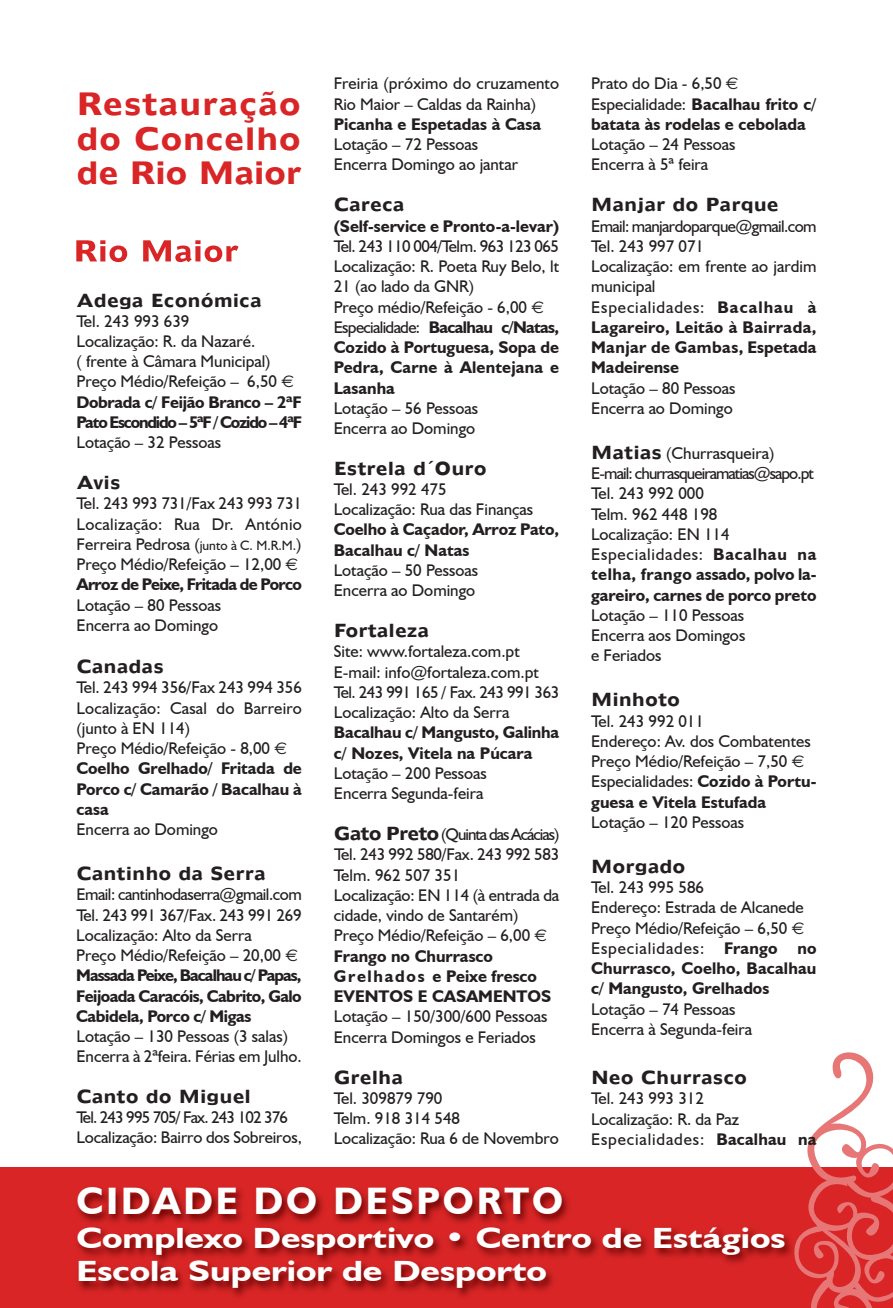
<style>
.page{position:relative;width:893px;height:1308px;background:#fff}
.page>*{position:absolute;margin:0;border:0;box-sizing:border-box;transform-origin:0 0}
.t1{font:700 38.25px "Humanist 521 BT";letter-spacing:.075em;color:#fff}
.t2{font:700 29.25px/33.5px "Humanist 521 BT";color:#fff;scale:1.25 1}
.t3{font:28.8px/34.6px "Humanist 970 BT Bold C";letter-spacing:.01em;color:#d92526;text-align:justify}
.t4{font:16.88px/20.2px "Humanist 521 BT";color:#231f20}
.t5{font:700 16.88px/20.2px "Humanist 521 BT";color:#231f20}
.t6{font:16.88px "Humanist 970 BT Bold C";color:#231f20}
.s1{font-family:"Euro Sans"}
.s2{font-weight:700}
.s3{font-size:13.5px}
.s4{font-family:"Humanist 970 BT Bold C"}
.s5{font-weight:400}
.s6{font-family:"Euro Sans";font-weight:400}
</style>
<div class="page">
<div style="left:0;top:1167px;width:893px;height:140px;background:#d92526"></div>
<svg style="left:76px;top:240px;width:163px;height:23px"></svg>
<img style="left:77px;top:1188px;width:715px;height:109px">
<svg style="left:794px;top:1052px;width:99px;height:255px"></svg>
<h3 class="t3" style="left:77px;top:88px;width:227px">Restauração do Concelho de Rio Maior</h3>
<p class="t6" style="left:77px;top:293px;width:187px">Adega Económica</p>
<p class="t4" style="left:77px;top:310px;width:227px">Tel. 243 993 639<br>Localização: R. da Nazaré.<br>( frente à Câmara Municipal)<br>Preço Médio/Refeição – 6,50 <span class="s1">€<br></span><span class="s2">Dobrada c/ Feijão Branco – 2ªF<br>Pato Escondido – 5ªF / Cozido – 4ªF</span></p>
<p class="t4" style="left:77px;top:432px;width:146px">Lotação – 32 Pessoas</p>
<p class="t6" style="left:77px;top:476px;width:45px">Avis</p>
<p class="t4" style="left:77px;top:493px;width:227px">Tel. 243 993 731/Fax 243 993 731<br>Localização: Rua Dr. António<br>Ferreira Pedrosa (<span class="s3">junto à C. M.R.M.</span>)<br>Preço Médio/Refeição – 12,00 <span class="s1">€<br></span><span class="s2">Arroz de Peixe, Fritada de Porco</span></p>
<p class="t4" style="left:77px;top:594px;width:146px">Lotação – 80 Pessoas<br>Encerra ao Domingo</p>
<p class="t6" style="left:77px;top:660px;width:89px">Canadas</p>
<p class="t4" style="left:76px;top:677px;width:227px">Tel. 243 994 356/Fax 243 994 356<br>Localização: Casal do Barreiro (junto à EN 114)<br>Preço Médio/Refeição - 8,00 <span class="s1">€<br></span><span class="s2">Coelho Grelhado/ Fritada de<br>Porco c/ Camarão / Bacalhau à casa</span></p>
<p class="t4" style="left:76px;top:819px;width:143px">Encerra ao Domingo</p>
<p class="t6" style="left:76px;top:867px;width:191px">Cantinho da Serra</p>
<p class="t4" style="left:76px;top:884px;width:227px">Email: cantinhodaserra@gmail.com<br>Tel. 243 991 367/Fax. 243 991 269<br>Localização: Alto da Serra<br>Preço Médio/Refeição – 20,00 <span class="s1">€<br></span><span class="s2">Massada Peixe, Bacalhau c/ Papas,<br>Feijoada Caracóis, Cabrito, Galo<br>Cabidela, Porco c/ Migas</span></p>
<p class="t4" style="left:76px;top:1026px;width:227px">Lotação – 130 Pessoas (3 salas)<br>Encerra à 2ªfeira. Férias em Julho.</p>
<p class="t6" style="left:76px;top:1090px;width:176px">Canto do Miguel</p>
<p class="t4" style="left:76px;top:1107px;width:227px">Tel. 243 995 705/ Fax. 243 102 376<br>Localização: Bairro dos Sobreiros,</p>
<p class="t4" style="left:334px;top:73px;width:227px">Freiria (próximo do cruzamento<br>Rio Maior – Caldas da Rainha)</p>
<p class="t5" style="left:334px;top:114px;width:209px">Picanha e Espetadas à Casa</p>
<p class="t4" style="left:334px;top:134px;width:186px">Lotação – 72 Pessoas<br>Encerra Domingo ao jantar</p>
<p class="t6" style="left:334px;top:198px;width:72px">Careca</p>
<p class="t5" style="left:334px;top:215px;width:227px">(Self-service e Pronto-a-levar)</p>
<p class="t4" style="left:334px;top:236px;width:227px">Tel. 243 110 004/Telm. 963 123 065<br>Localização: R. Poeta Ruy Belo, lt<br>21 (ao lado da GNR)<br>Preço médio/Refeição - 6,00 <span class="s1">€<br></span>Especialidade: <span class="s2">Bacalhau c/Natas,<br>Cozido à Portuguesa, Sopa de<br>Pedra, Carne à Alentejana e<br>Lasanha</span></p>
<p class="t4" style="left:334px;top:398px;width:146px">Lotação – 56 Pessoas<br>Encerra ao Domingo</p>
<p class="t6" style="left:334px;top:462px;width:155px">Estrela d´Ouro</p>
<p class="t4" style="left:334px;top:479px;width:201px">Tel. 243 992 475<br>Localização: Rua das Finanças</p>
<p class="t5" style="left:334px;top:519px;width:227px">Coelho à Caçador, Arroz Pato,<br>Bacalhau c/ Natas</p>
<p class="t4" style="left:334px;top:560px;width:146px">Lotação – 50 Pessoas<br>Encerra ao Domingo</p>
<p class="t6" style="left:334px;top:624px;width:97px">Fortaleza</p>
<p class="t4" style="left:334px;top:641px;width:227px">Site: www.fortaleza.com.pt<br>E-mail: info@fortaleza.com.pt<br>Tel. 243 991 165 / Fax. 243 991 363<br>Localização: Alto da Serra</p>
<p class="t5" style="left:334px;top:722px;width:227px">Bacalhau c/ Mangusto, Galinha c/ Nozes, Vitela na Púcara</p>
<p class="t4" style="left:334px;top:762px;width:154px">Lotação – 200 Pessoas<br>Encerra Segunda-feira</p>
<p class="t4" style="left:334px;top:824px;width:227px"><span class="s4">Gato Preto</span> (Quinta das Acácias)<br>Tel. 243 992 580/Fax. 243 992 583<br>Telm. 962 507 351<br>Localização: EN 114 (à entrada da cidade, vindo de Santarém)<br>Preço Médio/Refeição – 6,00 <span class="s1">€<br></span><span class="s2">Frango no Churrasco<br>Grelhados e Peixe fresco<br>EVENTOS E CASAMENTOS</span></p>
<p class="t4" style="left:334px;top:1006px;width:215px">Lotação – 150/300/600 Pessoas<br>Encerra Domingos e Feriados</p>
<p class="t6" style="left:334px;top:1070px;width:71px">Grelha</p>
<p class="t4" style="left:334px;top:1087px;width:226px">Tel. 309879 790<br>Telm. 918 314 548<br>Localização: Rua 6 de Novembro</p>
<p class="t5" style="left:591px;top:73px;width:227px"><span class="s5">Prato do Dia - 6,50</span> <span class="s6">€<br></span><span class="s5">Especialidade:</span> Bacalhau frito c/ batata às rodelas e cebolada</p>
<p class="t4" style="left:591px;top:134px;width:146px">Lotação – 24 Pessoas<br>Encerra à 5ª feira</p>
<p class="t6" style="left:591px;top:198px;width:189px">Manjar do Parque</p>
<p class="t4" style="left:591px;top:215px;width:227px">Email: manjardoparque@gmail.com<br>Tel. 243 997 071<br>Localização: em frente ao jardim municipal<br>Especialidades: <span class="s2">Bacalhau à<br>Lagareiro, Leitão à Bairrada,<br>Manjar de Gambas, Espetada<br>Madeirense</span></p>
<p class="t4" style="left:591px;top:377px;width:146px">Lotação – 80 Pessoas<br>Encerra ao Domingo</p>
<p class="t4" style="left:591px;top:442px;width:227px"><span class="s4">Matias</span> (Churrasqueira)<br>E-mail: churrasqueiramatias@sapo.pt<br>Tel. 243 992 000<br>Telm. 962 448 198<br>Localização: EN 114<br>Especialidades: <span class="s2">Bacalhau na telha, frango assado, polvo la&shy;gareiro, carnes de porco preto</span></p>
<p class="t4" style="left:591px;top:604px;width:156px;text-align:justify">Lotação – 110 Pessoas Encerra aos Domingos e Feriados</p>
<p class="t6" style="left:591px;top:693px;width:91px">Minhoto</p>
<p class="t4" style="left:591px;top:710px;width:227px">Tel. 243 992 011<br>Endereço: Av. dos Combatentes<br>Preço Médio/Refeição – 7,50 <span class="s1">€<br></span>Especialidades: <span class="s2">Cozido à Portu&shy;guesa e Vitela Estufada</span></p>
<p class="t4" style="left:591px;top:811px;width:154px">Lotação – 120 Pessoas</p>
<p class="t6" style="left:591px;top:859px;width:96px">Morgado</p>
<p class="t4" style="left:591px;top:877px;width:227px">Tel. 243 995 586<br>Endereço: Estrada de Alcanede<br>Preço Médio/Refeição – 6,50 <span class="s1">€<br></span>Especialidades: <span class="s2">Frango no<br>Churrasco, Coelho, Bacalhau c/ Mangusto, Grelhados</span></p>
<p class="t4" style="left:591px;top:998px;width:163px">Lotação – 74 Pessoas<br>Encerra à Segunda-feira</p>
<p class="t6" style="left:591px;top:1070px;width:158px">Neo Churrasco</p>
<p class="t4" style="left:591px;top:1088px;width:227px">Tel. 243 993 312<br>Localização: R. da Paz<br>Especialidades: <span class="s2">Bacalhau na</span></p>
<h1 class="t1" style="left:77px;top:1177px;width:488px">CIDADE DO DESPORTO</h1>
<h2 class="t2" style="left:76px;top:1220px;width:569px">Complexo Desportivo • Centro de Estágios<br>Escola Superior de Desporto</h2>
</div>
